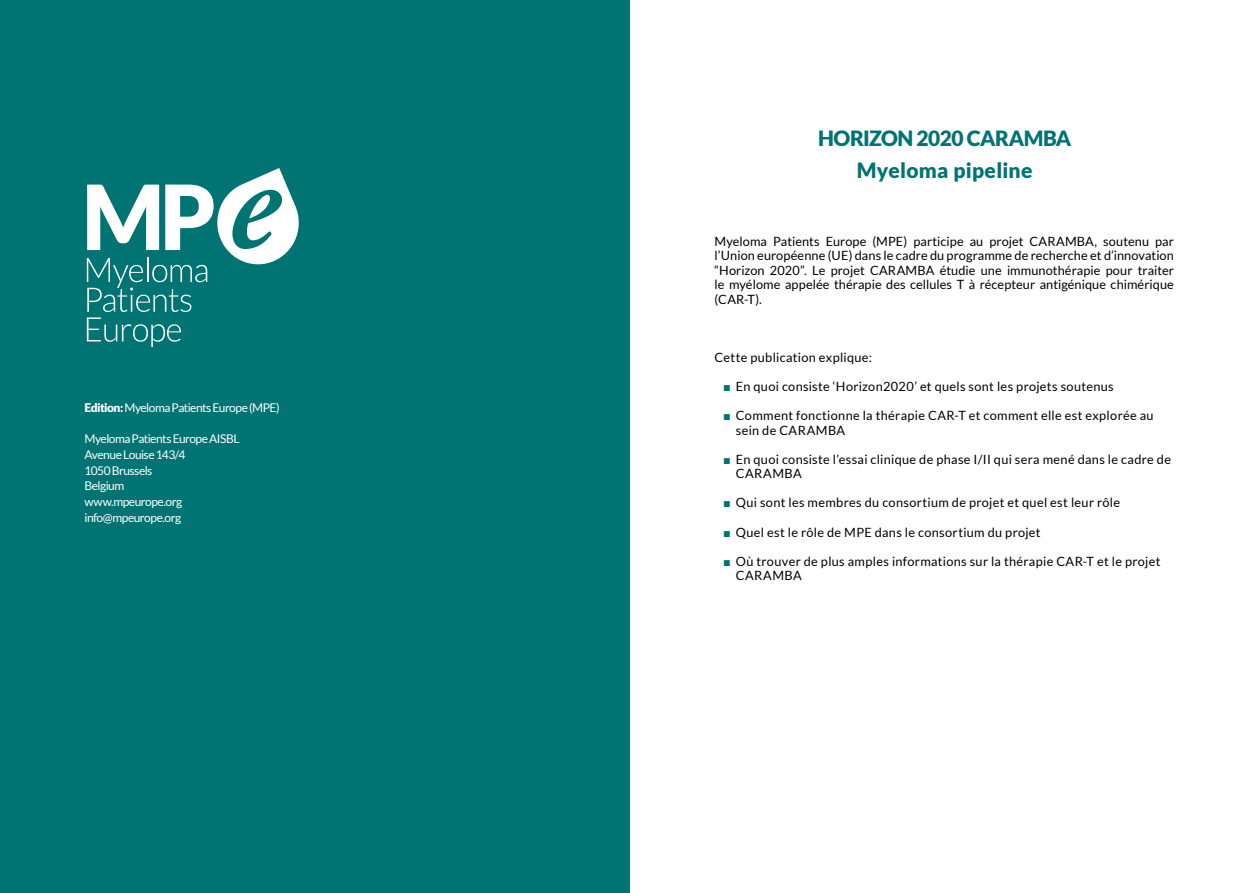
<style>
.page{position:relative;width:1259px;height:893px;background:#fff}
.page>*{position:absolute;margin:0;border:0;box-sizing:border-box;transform-origin:0 0}
.t1{font:900 21px/32.2px "Lato";letter-spacing:-.01em;color:#007473;text-align:center}
.t2{font:12.75px/14.5px "Lato";letter-spacing:.025em;color:#000}
.t3{font:12px/15.8px "Lato";letter-spacing:-.045em;color:#fff}
.s1{font-weight:900}
.s2{font-family:"Arial";font-weight:700;color:#007473}
</style>
<div class="page">
<div style="left:0;top:0;width:629px;height:893px;background:#007473"></div>
<svg style="left:87px;top:168px;width:212px;height:178px"></svg>
<p class="t3" style="left:85px;top:400px;width:197px"><span class="s1">Edition:</span>Myeloma Patients Europe (MPE)</p>
<p class="t3" style="left:85px;top:431px;width:157px">Myeloma Patients Europe AISBL<br>Avenue Louise 143/4<br>1050 Brussels<br>Belgium<br>www.mpeurope.org info@mpeurope.org</p>
<h1 class="t1" style="left:818px;top:123px;width:255px">HORIZON 2020 CARAMBA<br>Myeloma pipeline</h1>
<p class="t2" style="left:714px;top:234px;width:461px;text-align:justify">Myeloma Patients Europe (MPE) participe au projet CARAMBA, soutenu par l’Union européenne (UE) dans le cadre du programme de recherche et d’innovation “Horizon 2020”. Le projet CARAMBA étudie une immunothérapie pour traiter le myélome appelée thérapie des cellules T à récepteur antigénique chimérique (CAR-T).</p>
<p class="t2" style="left:714px;top:350px;width:159px">Cette publication explique:</p>
<p class="t2" style="left:723px;top:379px;width:392px"><span class="s2">■</span> En quoi consiste ‘Horizon2020’ et quels sont les projets soutenus</p>
<p class="t2" style="left:736px;top:408px;width:419px;text-indent:-13px"><span class="s2">■</span> Comment fonctionne la thérapie CAR-T et comment elle est explorée au sein de CARAMBA</p>
<p class="t2" style="left:736px;top:452px;width:437px;text-indent:-13px"><span class="s2">■</span> En quoi consiste l’essai clinique de phase I/II qui sera mené dans le cadre de<br>CARAMBA</p>
<p class="t2" style="left:723px;top:496px;width:398px"><span class="s2">■</span> Qui sont les membres du consortium de projet et quel est leur rôle</p>
<p class="t2" style="left:723px;top:525px;width:319px"><span class="s2">■</span> Quel est le rôle de MPE dans le consortium du projet</p>
<p class="t2" style="left:736px;top:554px;width:426px;text-indent:-13px"><span class="s2">■</span> Où trouver de plus amples informations sur la thérapie CAR-T et le projet<br>CARAMBA</p>
</div>
